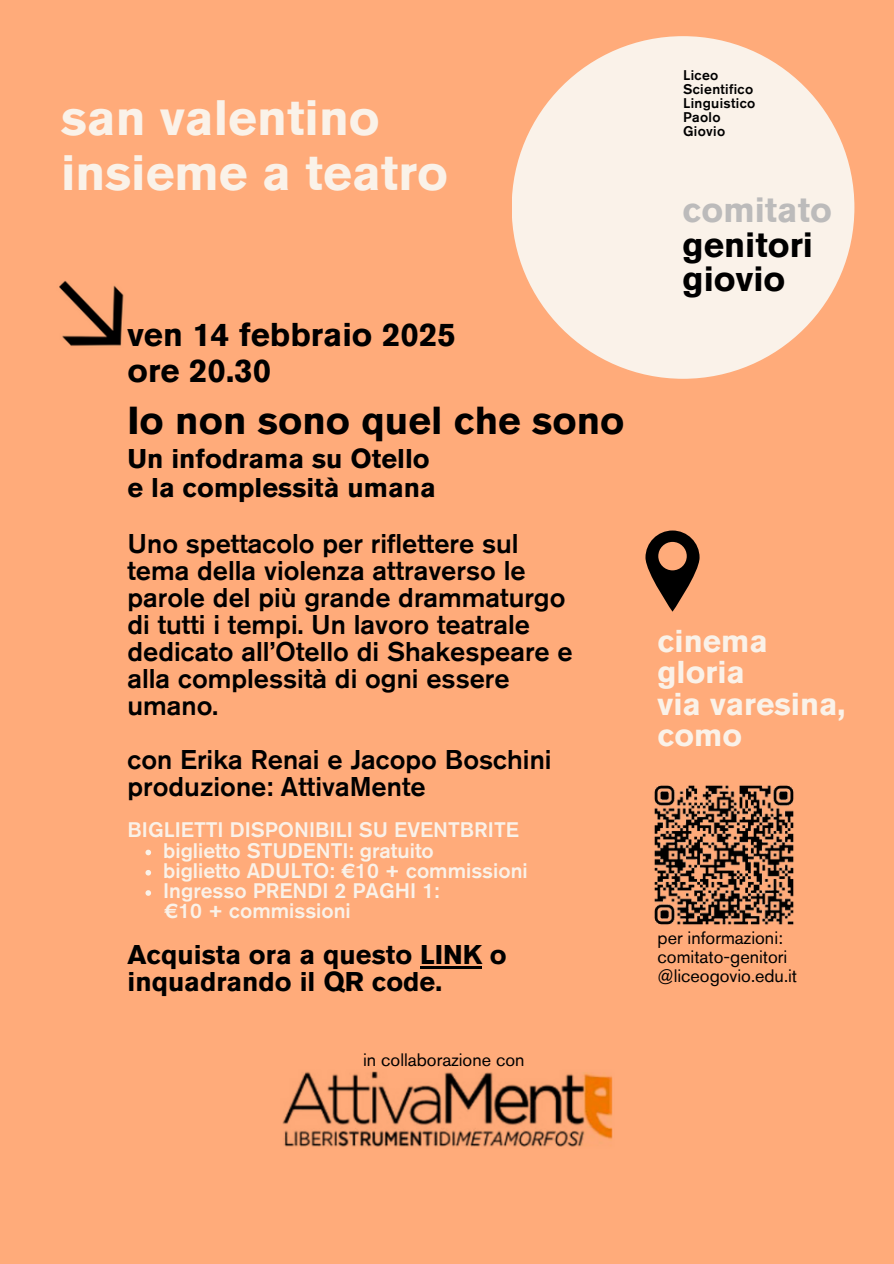
<style>
.page{position:relative;width:894px;height:1264px;background:#fff}
.page>*{position:absolute;margin:0;border:0;box-sizing:border-box;transform-origin:0 0}
.t1{font:700 49.5px/55.2px "Akzidenz Grotesk Pro";color:#faf2e9}
.t2{font:700 38.85px "Akzidenz Grotesk Pro";color:#000}
.t3{font:700 34.95px/34px "Akzidenz Grotesk Pro";color:#000}
.t4{font:700 32.85px/36px "Akzidenz Grotesk Pro";color:#000}
.t5{font:700 31.5px/31.5px "Akzidenz Grotesk Pro";color:#faf2e9}
.t6{font:500 27px/27px "Akzidenz Grotesk Pro";color:#000}
.t7{font:700 27px/27px "Akzidenz Grotesk Pro";color:#000}
.t8{font:500 21px "Akzidenz Grotesk Pro";color:#faf2e9}
.t9{font:18px "Akzidenz Grotesk Pro";color:#000}
.t10{font:500 13.95px "Akzidenz Grotesk Pro";letter-spacing:.025em;color:#000}
.s1{color:#bcbbbb}
</style>
<div class="page">
<div style="left:0;top:0;width:893px;height:1263px;background:#ffab7a"></div>
<div style="left:511px;top:36px;width:343px;height:343px;background:#faf2e9;border-radius:50%"></div>
<img style="left:59px;top:280px;width:65px;height:66px">
<svg style="left:645px;top:530px;width:54px;height:81px"></svg>
<img style="left:282px;top:1071px;width:331px;height:76px">
<img style="left:654px;top:785px;width:140px;height:140px">
<svg style="left:145px;top:849px;width:6px;height:6px"></svg>
<svg style="left:145px;top:870px;width:6px;height:5px"></svg>
<svg style="left:145px;top:890px;width:6px;height:5px"></svg>
<hr style="left:420px;top:966px;width:62px;height:3px;background:#000">
<p class="t1" style="left:61px;top:95px;width:388px">san valentino insieme a teatro</p>
<p class="t4" style="left:127px;top:319px;width:330px">ven 14 febbraio 2025 ore 20.30</p>
<h4 class="t2" style="left:127px;top:405px;width:498px">Io non sono quel che sono</h4>
<h4 class="t7" style="left:127px;top:447px;width:310px;line-height:29.2px">Un infodrama su Otello e la complessità umana</h4>
<h1 class="t6" style="left:127px;top:533px;width:446px">Uno spettacolo per riflettere sul tema della violenza attraverso le parole del più grande drammaturgo di tutti i tempi. Un lavoro teatrale dedicato all’Otello di Shakespeare e alla complessità di ogni essere umano.</h1>
<p class="t6" style="left:127px;top:749px;width:425px">con Erika Renai e Jacopo Boschini produzione: AttivaMente</p>
<p class="t8" style="left:127px;top:821px;width:393px">BIGLIETTI DISPONIBILI SU EVENTBRITE</p>
<h5 class="t8" style="left:163px;top:841px;width:272px">biglietto STUDENTI: gratuito</h5>
<p class="t8" style="left:163px;top:862px;width:366px">biglietto ADULTO: €10 + commissioni</p>
<p class="t8" style="left:163px;top:882px;width:277px">Ingresso PRENDI 2 PAGHI 1:</p>
<p class="t8" style="left:164px;top:902px;width:188px">€10 + commissioni</p>
<h6 class="t7" style="left:127px;top:944px;width:381px">Acquista ora a questo LINK o inquadrando il QR code.</h6>
<h2 class="t9" style="left:363px;top:1052px;width:163px">in collaborazione con</h2>
<p class="t10" style="left:682px;top:70px;width:37px">Liceo</p>
<p class="t10" style="left:682px;top:84px;width:72px">Scientifico</p>
<p class="t10" style="left:682px;top:98px;width:74px">Linguistico</p>
<p class="t10" style="left:682px;top:112px;width:39px">Paolo</p>
<p class="t10" style="left:682px;top:126px;width:44px">Giovio</p>
<h3 class="t3" style="left:682px;top:197px;width:151px"><span class="s1">comitato </span>genitori giovio</h3>
<h3 class="t5" style="left:657px;top:628px;width:189px">cinema gloria<br>via varesina, como</h3>
<h4 class="t9" style="left:657px;top:930px;width:127px">per informazioni:</h4>
<h4 class="t9" style="left:657px;top:949px;width:131px">comitato-genitori</h4>
<h3 class="t9" style="left:657px;top:968px;width:141px">@liceogovio.edu.it</h3>
</div>
